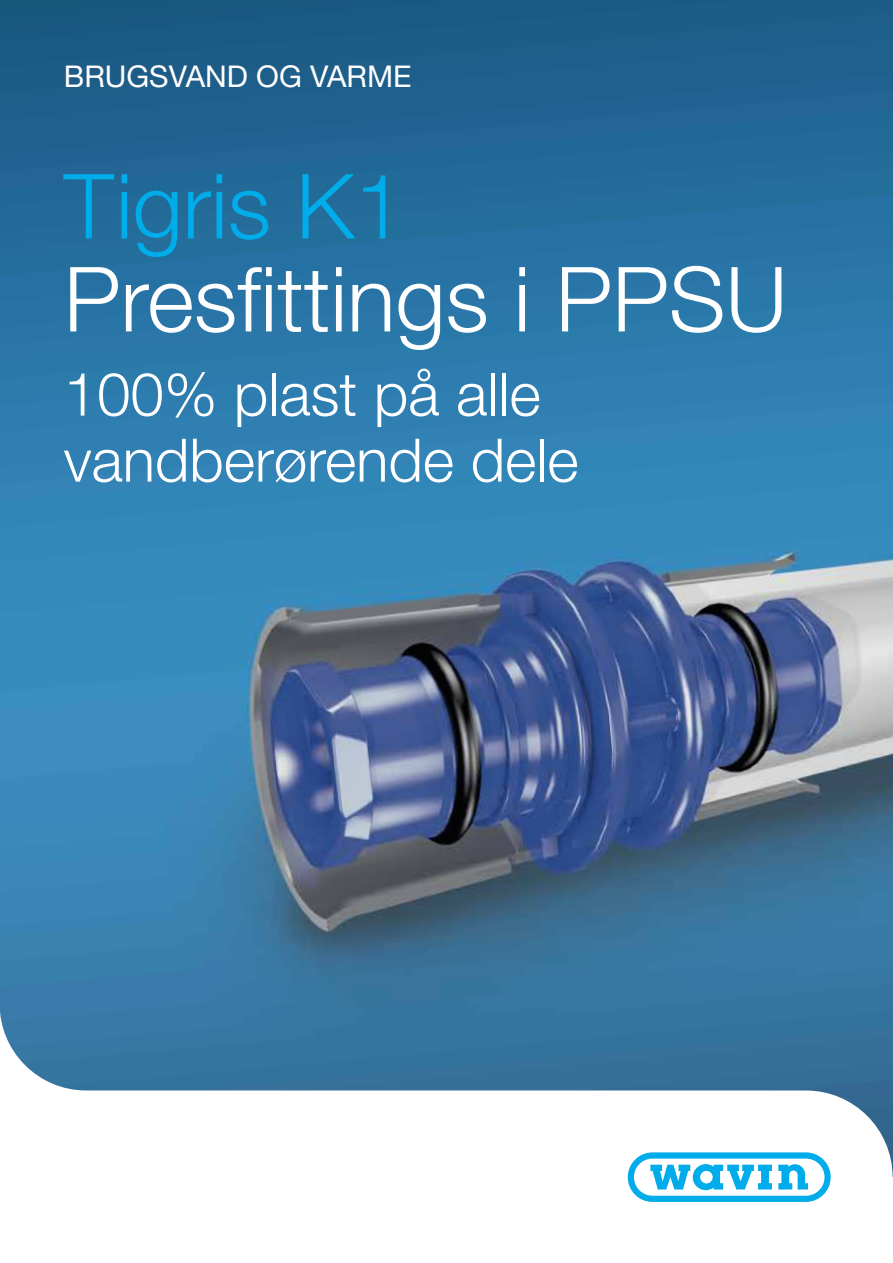
<style>
.page{position:relative;width:893px;height:1263px;background:#fff}
.page>*{position:absolute;margin:0;border:0;box-sizing:border-box;transform-origin:0 0}
.t1{font:300 90px "Helvetica Neue";color:#fff}
.t2{font:300 90px "Helvetica Neue";color:#00ace9}
.t3{font:300 60px/66px "Helvetica Neue";color:#fff}
.t4{font:30px "Helvetica Neue";color:#fff}
</style>
<div class="page">
<img style="left:0;top:0;width:893px;height:1004px">
<svg style="left:0;top:1004px;width:893px;height:176px"></svg>
<hr style="left:892px;top:1177px;width:1px;height:86px;background:#fff">
<svg style="left:628px;top:1152px;width:203px;height:50px"></svg>
<p class="t4" style="left:64px;top:59px;width:349px">BRUGSVAND OG VARME</p>
<h1 class="t2" style="left:64px;top:151px;width:342px">Tigris K1</h1>
<h1 class="t1" style="left:64px;top:244px;width:725px">Presfittings i PPSU</h1>
<p class="t3" style="left:64px;top:360px;width:516px">100% plast på alle vandberørende dele</p>
</div>
